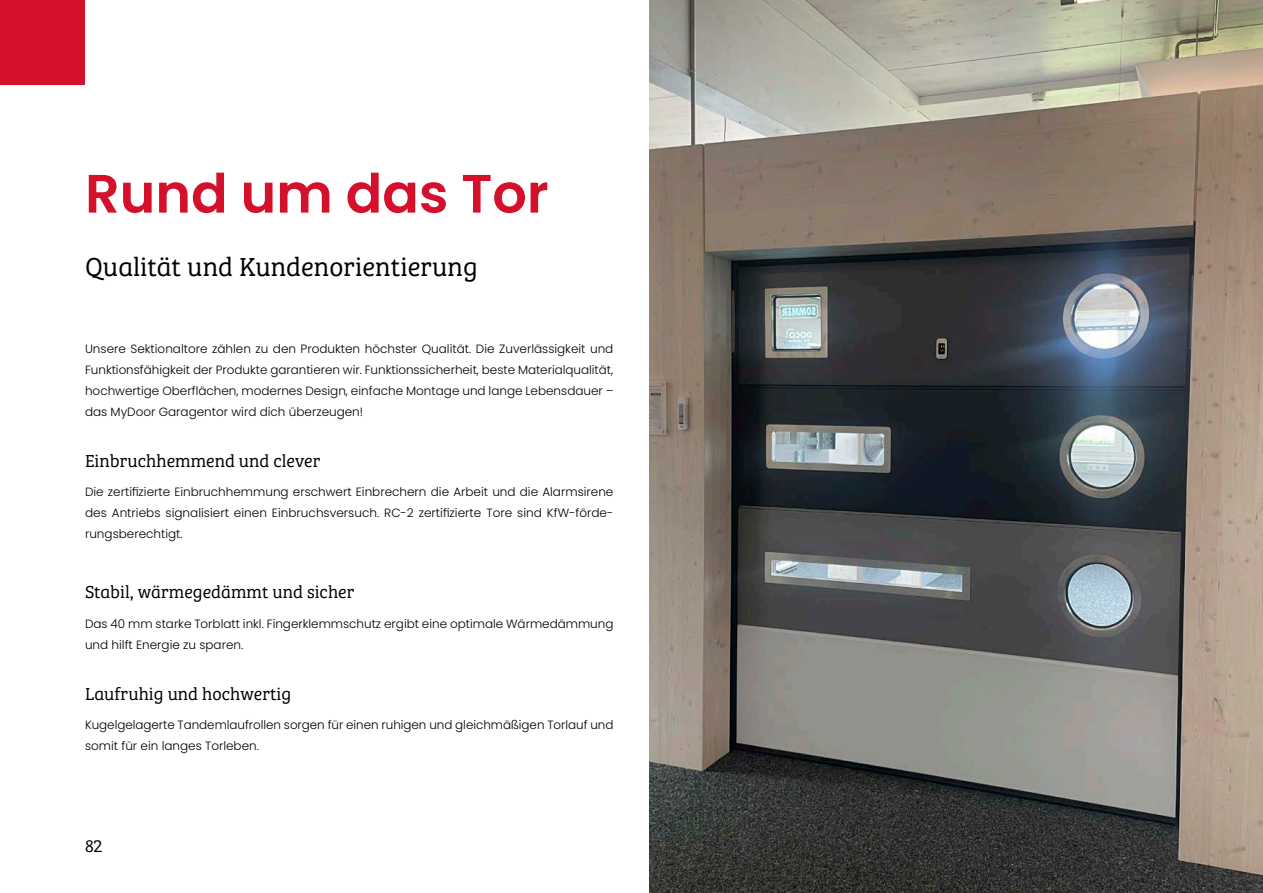
<style>
.page{position:relative;width:1263px;height:893px;background:#fff}
.page>*{position:absolute;margin:0;border:0;box-sizing:border-box;transform-origin:0 0}
.t1{font:600 54px "Poppins";color:#d4102b}
.t2{font:27px "Bree Serif Lt";color:#000}
.t3{font:18px "Bree Serif Lt";color:#000}
.t4{font:300 12px/21px "Poppins";color:#000;text-align:justify}
</style>
<div class="page">
<div style="left:0;top:0;width:85px;height:85px;background:#d4102b"></div>
<img style="left:649px;top:0;width:614px;height:893px">
<h1 class="t1" style="left:85px;top:162px;width:465px">Rund um das Tor</h1>
<h2 class="t2" style="left:85px;top:248px;width:394px">Qualität und Kundenorientierung</h2>
<p class="t4" style="left:85px;top:338px;width:530px">Unsere Sektionaltore zählen zu den Produkten höchster Qualität. Die Zuverlässigkeit und Funktionsfähigkeit der Produkte garantieren wir. Funktionssicherheit, beste Materialqualität, hochwertige Oberflächen, modernes Design, einfache Montage und lange Lebensdauer – das MyDoor Garagentor wird dich überzeugen!</p>
<h3 class="t3" style="left:85px;top:448px;width:237px">Einbruchhemmend und clever</h3>
<p class="t4" style="left:85px;top:482px;width:530px">Die zertifizierte Einbruchhemmung erschwert Einbrechern die Arbeit und die Alarmsirene des Antriebs signalisiert einen Einbruchsversuch. RC-2 zertifizierte Tore sind KfW-förde&shy;rungsberechtigt.</p>
<h3 class="t3" style="left:85px;top:579px;width:271px">Stabil, wärmegedämmt und sicher</h3>
<p class="t4" style="left:85px;top:613px;width:530px">Das 40 mm starke Torblatt inkl. Fingerklemmschutz ergibt eine optimale Wärmedämmung und hilft Energie zu sparen.</p>
<h3 class="t3" style="left:85px;top:680px;width:208px">Laufruhig und hochwertig</h3>
<p class="t4" style="left:85px;top:714px;width:530px">Kugelgelagerte Tandemlaufrollen sorgen für einen ruhigen und gleichmäßigen Torlauf und somit für ein langes Torleben.</p>
<h3 class="t3" style="left:85px;top:833px;width:19px">82</h3>
</div>
